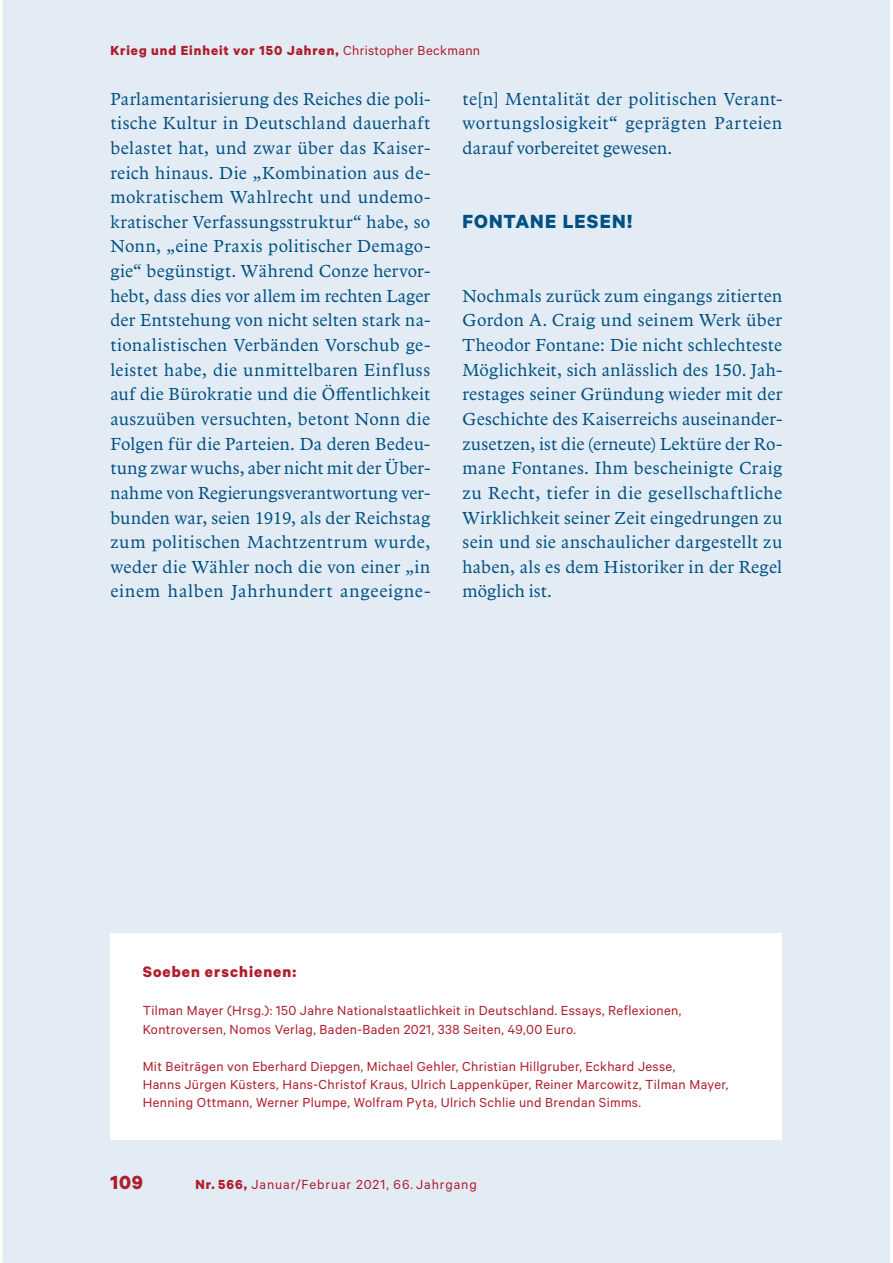
<style>
.page{position:relative;width:893px;height:1263px;background:#fff}
.page>*{position:absolute;margin:0;border:0;box-sizing:border-box;transform-origin:0 0}
.t1{font:700 21.45px "Calibre";letter-spacing:.05em;color:#005081}
.t2{font:700 21.45px "Calibre";color:#af1e2c}
.t3{font:18px/24.6px "Arbesco DT";letter-spacing:.025em;color:#005081;text-align:justify}
.t4{font:700 17.1px "Calibre";letter-spacing:.06em;color:#af1e2c}
.t5{font:14.85px/18.5px "Calibre";letter-spacing:.025em;color:#af1e2c}
.t6{font:700 14.85px "Calibre";letter-spacing:.065em;color:#af1e2c}
.t7{font:14.85px "Calibre";letter-spacing:.06em;color:#af1e2c}
.s1{font-weight:400}
.s2{font-weight:700}
</style>
<div class="page">
<div style="left:3px;top:0;width:887px;height:1263px;background:#e3ecf5"></div>
<div style="left:110px;top:933px;width:672px;height:207px;background:#fff"></div>
<p class="t6" style="left:110px;top:46px;width:371px">Krieg und Einheit vor 150 Jahren, <span class="s1">Christopher Beckmann</span></p>
<p class="t3" style="left:110px;top:88px;width:321px">Parlamentarisierung des Reiches die poli&shy;tische Kultur in Deutschland dauerhaft belastet hat, und zwar über das Kaiser&shy;reich hinaus. Die „Kombination aus de&shy;mokratischem Wahlrecht und undemo&shy;kratischer Verfassungsstruktur“ habe, so Nonn, „eine Praxis politischer Demago&shy;gie“ begünstigt. Während Conze hervor&shy;hebt, dass dies vor allem im rechten Lager der Entstehung von nicht selten stark na&shy;tio nalistischen Verbänden Vorschub ge&shy;leistet habe, die unmittelbaren Einfluss auf die Bürokratie und die Öffentlichkeit auszuüben versuchten, betont Nonn die Folgen für die Parteien. Da deren Bedeu&shy;tung zwar wuchs, aber nicht mit der Über&shy;nahme von Regierungsverantwortung ver&shy;bunden war, seien 1919, als der Reichstag zum politischen Machtzentrum wurde, weder die Wähler noch die von einer „in einem halben Jahrhundert angeeigne-</p>
<p class="t3" style="left:462px;top:88px;width:321px">te[n] Mentalität der politischen Verant&shy;wortungslosigkeit“ geprägten Parteien darauf vorbereitet gewesen.</p>
<p class="t1" style="left:462px;top:214px;width:171px">FONTANE LESEN!</p>
<p class="t3" style="left:462px;top:285px;width:321px">Nochmals zurück zum eingangs zitierten Gordon A. Craig und seinem Werk über Theodor Fontane: Die nicht schlechteste Möglichkeit, sich anlässlich des 150. Jah&shy;restages seiner Gründung wieder mit der Geschichte des Kaiserreichs auseinander&shy;zusetzen, ist die (erneute) Lek türe der Ro&shy;mane Fontanes. Ihm bescheinigte Craig zu Recht, tiefer in die gesellschaftliche Wirklichkeit seiner Zeit eingedrungen zu sein und sie anschaulicher dargestellt zu haben, als es dem Historiker in der Regel möglich ist.</p>
<p class="t4" style="left:143px;top:965px;width:155px">Soeben erschienen:</p>
<p class="t5" style="left:143px;top:1003px;width:540px">Tilman Mayer (Hrsg.): 150 Jahre Nationalstaatlichkeit in Deutschland. Essays, Reflexionen,<br>Kontroversen, Nomos Verlag, Baden-Baden 2021, 338 Seiten, 49,00 Euro.</p>
<p class="t5" style="left:143px;top:1058px;width:587px">Mit Beiträgen von Eberhard Diepgen, Michael Gehler, Christian Hillgruber, Eckhard Jesse,<br>Hanns Jürgen Küsters, Hans-Christof Kraus, Ulrich Lappenküper, Reiner Marcowitz, Tilman Mayer,<br>Henning Ottmann, Werner Plumpe, Wolfram Pyta, Ulrich Schlie und Brendan Simms.</p>
<p class="t2" style="left:110px;top:1175px;width:34px">109</p>
<p class="t7" style="left:195px;top:1179px;width:283px"><span class="s2">Nr. 566,</span> Januar/Februar 2021, 66. Jahrgang</p>
</div>
